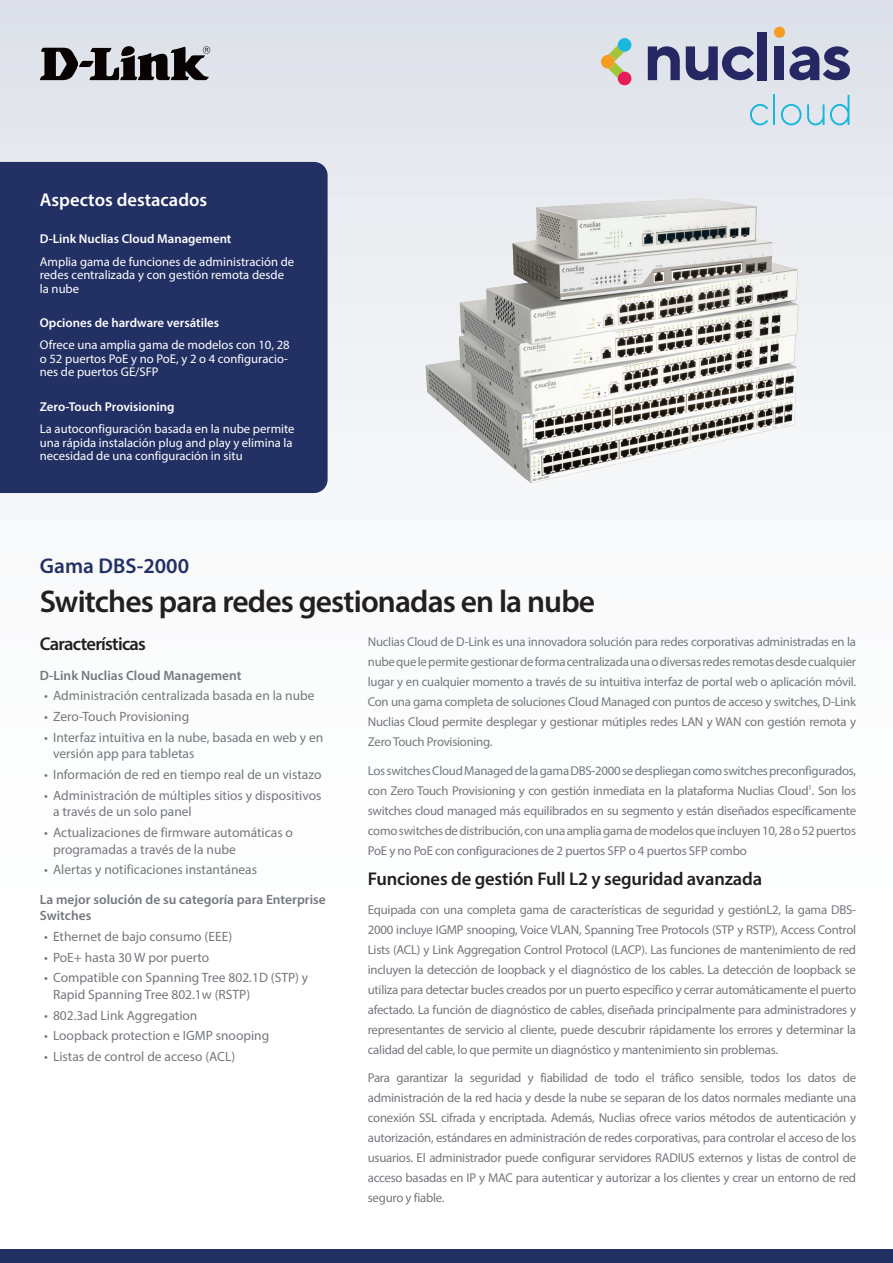
<style>
.page{position:relative;width:893px;height:1263px;background:#fff}
.page>*{position:absolute;margin:0;border:0;box-sizing:border-box;transform-origin:0 0}
.t1{font:600 31.5px "Myriad Pro";letter-spacing:-.025em;color:#231f20}
.t2{font:600 21.3px "Myriad Pro";color:#223064}
.t3{font:600 18.6px "Myriad Pro";letter-spacing:-.01em;color:#231f20}
.t4{font:600 18.6px "Myriad Pro";color:#fff}
.t5{font:600 18.6px "Myriad Pro";letter-spacing:-.04em;color:#231f20}
.t6{font:13.5px/16.5px "Myriad Pro";color:#74787d}
.t7{font:600 13.5px/16.5px "Myriad Pro";color:#74787d}
.t8{font:12.9px/20px "Myriad Pro";letter-spacing:-.02em;color:#74787d;text-align:justify}
.t9{font:600 12.9px "Myriad Pro";color:#fff}
.t10{font:12.6px/13.5px "Myriad Pro";color:#fff}
</style>
<div class="page">
<div style="left:0;top:0;width:893px;height:1084px;background:linear-gradient(to bottom,#e2e6ec,#fff)"></div>
<div style="left:0;top:1249px;width:893px;height:14px;background:#223064"></div>
<div style="left:0;top:162px;width:328px;height:331px;background:#223064"></div>
<svg style="left:40px;top:46px;width:170px;height:34px"></svg>
<img style="left:409px;top:181px;width:406px;height:320px">
<svg style="left:773px;top:26px;width:12px;height:12px"></svg>
<svg style="left:601px;top:38px;width:30px;height:47px"></svg>
<svg style="left:648px;top:46px;width:32px;height:34px"></svg>
<svg style="left:686px;top:46px;width:68px;height:34px"></svg>
<div style="left:758px;top:32px;width:9px;height:48px;background:#252862"></div>
<div style="left:775px;top:47px;width:9px;height:33px;background:#252862"></div>
<svg style="left:789px;top:46px;width:61px;height:34px"></svg>
<svg style="left:750px;top:104px;width:18px;height:21px"></svg>
<hr style="left:773px;top:95px;width:2px;height:30px;background:#1ab7dc">
<svg style="left:781px;top:104px;width:20px;height:21px"></svg>
<svg style="left:807px;top:104px;width:17px;height:21px"></svg>
<svg style="left:830px;top:95px;width:19px;height:30px"></svg>
<h3 class="t4" style="left:40px;top:188px;width:169px">Aspectos destacados</h3>
<p class="t9" style="left:40px;top:231px;width:193px">D-Link Nuclias Cloud Management</p>
<p class="t10" style="left:40px;top:254px;width:256px">Amplia gama de funciones de administración de redes centralizada y con gestión remota desde la nube</p>
<p class="t9" style="left:40px;top:314px;width:181px">Opciones de hardware versátiles</p>
<p class="t10" style="left:40px;top:338px;width:251px">Ofrece una amplia gama de modelos con 10, 28 o 52 puertos PoE y no PoE, y 2 o 4 configuracio&shy;nes de puertos GE/SFP</p>
<p class="t9" style="left:40px;top:398px;width:136px">Zero-Touch Provisioning</p>
<p class="t10" style="left:40px;top:422px;width:256px">La autoconfiguración basada en la nube permite una rápida instalación plug and play y elimina la necesidad de una configuración in situ</p>
<h2 class="t2" style="left:40px;top:552px;width:151px">Gama DBS-2000</h2>
<h1 class="t1" style="left:40px;top:582px;width:557px">Switches para redes gestionadas en la nube</h1>
<h3 class="t5" style="left:40px;top:632px;width:108px">Características</h3>
<p class="t7" style="left:40px;top:666px;width:203px">D-Link Nuclias Cloud Management</p>
<p class="t6" style="left:44px;top:687px;width:272px">• Administración centralizada basada en la nube</p>
<p class="t6" style="left:44px;top:708px;width:147px">• Zero-Touch Provisioning</p>
<p class="t6" style="left:53px;top:729px;width:272px;text-indent:-9px">• Interfaz intuitiva en la nube, basada en web y en versión app para tabletas</p>
<p class="t6" style="left:44px;top:766px;width:279px">• Información de red en tiempo real de un vistazo</p>
<p class="t6" style="left:53px;top:787px;width:270px;text-indent:-9px">• Administración de múltiples sitios y dispositivos a través de un solo panel</p>
<p class="t6" style="left:53px;top:824px;width:241px;text-indent:-9px">• Actualizaciones de firmware automáticas o programadas a través de la nube</p>
<p class="t6" style="left:44px;top:861px;width:215px">• Alertas y notificaciones instantáneas</p>
<p class="t7" style="left:40px;top:890px;width:287px">La mejor solución de su categoría para Enterprise<br>Switches</p>
<p class="t6" style="left:44px;top:928px;width:190px">• Ethernet de bajo consumo (EEE)</p>
<p class="t6" style="left:44px;top:949px;width:167px">• PoE+ hasta 30 W por puerto</p>
<p class="t6" style="left:53px;top:969px;width:257px;text-indent:-9px">• Compatible con Spanning Tree 802.1D (STP) y<br>Rapid Spanning Tree 802.1w (RSTP)</p>
<p class="t6" style="left:44px;top:1007px;width:155px">• 802.3ad Link Aggregation</p>
<p class="t6" style="left:44px;top:1027px;width:227px">• Loopback protection e IGMP snooping</p>
<p class="t6" style="left:44px;top:1048px;width:193px">• Listas de control de acceso (ACL)</p>
<p class="t8" style="left:368px;top:632px;width:490px">Nuclias Cloud de D-Link es una innovadora solución para redes corporativas administradas en la nube que le permite gestionar de forma centralizada una o diversas redes remotas desde cualquier lugar y en cualquier momento a través de su intuitiva interfaz de portal web o aplicación móvil.<br>Con una gama completa de soluciones Cloud Managed con puntos de acceso y switches, D-Link Nuclias Cloud permite desplegar y gestionar mútiples redes LAN y WAN con gestión remota y Zero Touch Provisioning.</p>
<p class="t8" style="left:368px;top:760px;width:490px">Los switches Cloud Managed de la gama DBS-2000 se despliegan como switches preconfigurados, con Zero Touch Provisioning y con gestión inmediata en la plataforma Nuclias Cloud<sup>1</sup>. Son los switches cloud managed más equilibrados en su segmento y están diseñados específicamente como switches de distribución, con una amplia gama de modelos que incluyen 10, 28 o 52 puertos PoE y no PoE con configuraciones de 2 puertos SFP o 4 puertos SFP combo</p>
<h3 class="t3" style="left:368px;top:867px;width:396px">Funciones de gestión Full L2 y seguridad avanzada</h3>
<p class="t8" style="left:368px;top:899px;width:490px">Equipada con una completa gama de características de seguridad y gestiónL2, la gama DBS-2000 incluye IGMP snooping, Voice VLAN, Spanning Tree Protocols (STP y RSTP), Access Control Lists (ACL) y Link Aggregation Control Protocol (LACP). Las funciones de mantenimiento de red incluyen la detección de loopback y el diagnóstico de los cables. La detección de loopback se utiliza para detectar bucles creados por un puerto específico y cerrar automáticamente el puerto afectado. La función de diagnóstico de cables, diseñada principalmente para administradores y representantes de servicio al cliente, puede descubrir rápidamente los errores y determinar la calidad del cable, lo que permite un diagnóstico y mantenimiento sin problemas.</p>
<p class="t8" style="left:368px;top:1067px;width:490px">Para garantizar la seguridad y fiabilidad de todo el tráfico sensible, todos los datos de administración de la red hacia y desde la nube se separan de los datos normales mediante una conexión SSL cifrada y encriptada. Además, Nuclias ofrece varios métodos de autenticación y autorización, estándares en administración de redes corporativas, para controlar el acceso de los usuarios. El administrador puede configurar servidores RADIUS externos y listas de control de acceso basadas en IP y MAC para autenticar y autorizar a los clientes y crear un entorno de red seguro y fiable.</p>
</div>
